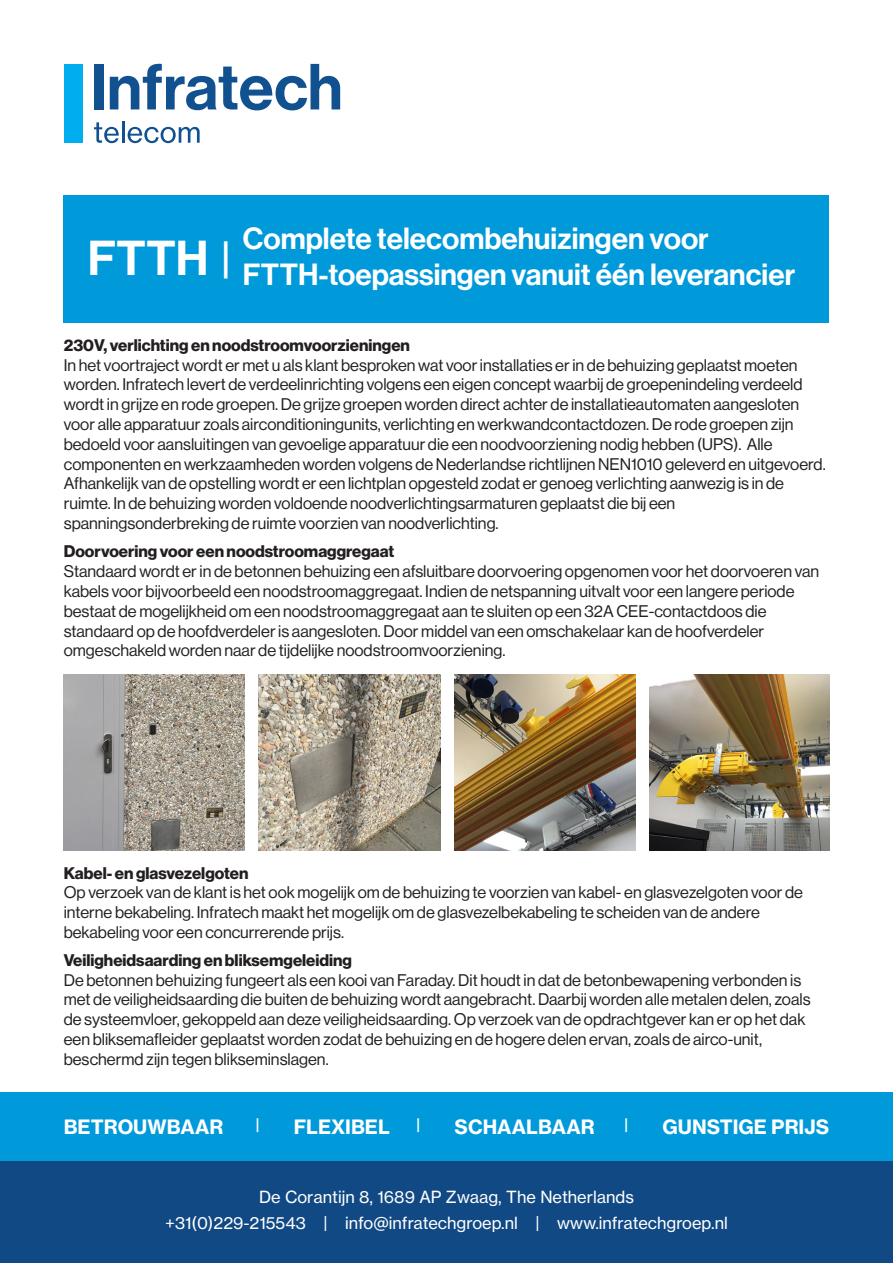
<style>
.page{position:relative;width:893px;height:1263px;background:#fff}
.page>*{position:absolute;margin:0;border:0;box-sizing:border-box;transform-origin:0 0}
.t1{font:48px "N Haas Grotesk DS Pro 65 Md";color:#fff}
.t2{font:42px "N Haas Grotesk DS Pro 65 Md";color:#fff}
.t3{font:30px/36px "N Haas Grotesk DS Pro 65 Md";color:#fff}
.t4{font:19.5px "N Haas Grotesk TX Pro 75 Bd";color:#fff}
.t5{font:16.5px/19.8px "N Haas Grotesk DS Pro 55 Rg";color:#231f20}
.t6{font:16.5px "N Haas Grotesk DS Pro 75 Bd";color:#231f20}
.t7{font:16.5px "N Haas Grotesk TX Pro 55 Rg";color:#fff}
.t8{font:15px "N Haas Grotesk TX Pro 75 Bd";color:#fff}
</style>
<div class="page">
<div style="left:0;top:1161px;width:893px;height:102px;background:#114984"></div>
<div style="left:0;top:1093px;width:893px;height:68px;background:#009ada"></div>
<svg style="left:94px;top:122px;width:25px;height:21px"></svg>
<hr style="left:122px;top:121px;width:3px;height:22px;background:#115190">
<svg style="left:128px;top:127px;width:72px;height:16px"></svg>
<div style="left:94px;top:64px;width:9px;height:45px;background:#115190"></div>
<svg style="left:110px;top:64px;width:230px;height:46px"></svg>
<div style="left:64px;top:64px;width:19px;height:79px;background:#00aeef"></div>
<img style="left:64px;top:674px;width:180px;height:177px">
<img style="left:259px;top:674px;width:181px;height:177px">
<img style="left:454px;top:674px;width:182px;height:177px">
<img style="left:650px;top:674px;width:179px;height:177px">
<div style="left:64px;top:196px;width:765px;height:127px;background:#009ada"></div>
<p class="t1" style="left:88px;top:230px;width:122px">FTTH</p>
<p class="t2" style="left:222px;top:234px;width:10px">|</p>
<p class="t3" style="left:243px;top:220px;width:554px">Complete telecombehuizingen voor<br>FTTH-toepassingen vanuit één leverancier</p>
<p class="t6" style="left:64px;top:335px;width:348px">230V, verlichting en noodstroomvoorzieningen</p>
<p class="t5" style="left:64px;top:355px;width:763px">In het voortraject wordt er met u als klant besproken wat voor installaties er in de behuizing geplaatst moeten worden. Infratech levert de verdeelinrichting volgens een eigen concept waarbij de groepenindeling verdeeld wordt in grijze en rode groepen. De grijze groepen worden direct achter de installatieautomaten aangesloten voor alle apparatuur zoals airconditioningunits, verlichting en werkwandcontactdozen. De rode groepen zijn bedoeld voor aansluitingen van gevoelige apparatuur die een noodvoorziening nodig hebben (UPS). Alle componenten en werkzaamheden worden volgens de Nederlandse richtlijnen NEN1010 geleverd en uitgevoerd.<br>Afhankelijk van de opstelling wordt er een lichtplan opgesteld zodat er genoeg verlichting aanwezig is in de ruimte. In de behuizing worden voldoende noodverlichtingsarmaturen geplaatst die bij een spanningsonderbreking de ruimte voorzien van noodverlichting.</p>
<p class="t6" style="left:64px;top:542px;width:332px">Doorvoering voor een noodstroomaggregaat</p>
<p class="t5" style="left:64px;top:562px;width:757px">Standaard wordt er in de betonnen behuizing een afsluitbare doorvoering opgenomen voor het doorvoeren van kabels voor bijvoorbeeld een noodstroomaggregaat. Indien de netspanning uitvalt voor een langere periode bestaat de mogelijkheid om een noodstroomaggregaat aan te sluiten op een 32A CEE-contactdoos die standaard op de hoofdverdeler is aangesloten. Door middel van een omschakelaar kan de hoofverdeler omgeschakeld worden naar de tijdelijke noodstroomvoorziening.</p>
<p class="t6" style="left:64px;top:863px;width:186px">Kabel- en glasvezelgoten</p>
<p class="t5" style="left:64px;top:883px;width:741px">Op verzoek van de klant is het ook mogelijk om de behuizing te voorzien van kabel- en glasvezelgoten voor de interne bekabeling. Infratech maakt het mogelijk om de glasvezelbekabeling te scheiden van de andere bekabeling voor een concurrerende prijs.</p>
<p class="t6" style="left:64px;top:950px;width:290px">Veiligheidsaarding en bliksemgeleiding</p>
<p class="t5" style="left:64px;top:970px;width:748px">De betonnen behuizing fungeert als een kooi van Faraday. Dit houdt in dat de betonbewapening verbonden is met de veiligheidsaarding die buiten de behuizing wordt aangebracht. Daarbij worden alle metalen delen, zoals de systeemvloer, gekoppeld aan deze veiligheidsaarding. Op verzoek van de opdrachtgever kan er op het dak een bliksemafleider geplaatst worden zodat de behuizing en de hogere delen ervan, zoals de airco-unit, beschermd zijn tegen blikseminslagen.</p>
<p class="t4" style="left:64px;top:1114px;width:161px">BETROUWBAAR</p>
<p class="t8" style="left:256px;top:1115px;width:5px">|</p>
<p class="t4" style="left:294px;top:1114px;width:98px">FLEXIBEL</p>
<p class="t8" style="left:417px;top:1115px;width:5px">|</p>
<p class="t4" style="left:455px;top:1114px;width:141px">SCHAALBAAR</p>
<p class="t8" style="left:625px;top:1115px;width:5px">|</p>
<p class="t4" style="left:663px;top:1114px;width:168px">GUNSTIGE PRIJS</p>
<p class="t7" style="left:259px;top:1187px;width:376px">De Corantijn 8, 1689 AP Zwaag, The Netherlands</p>
<p class="t7" style="left:165px;top:1213px;width:564px">+31(0)229-215543 | info@infratechgroep.nl | www.infratechgroep.nl</p>
</div>
